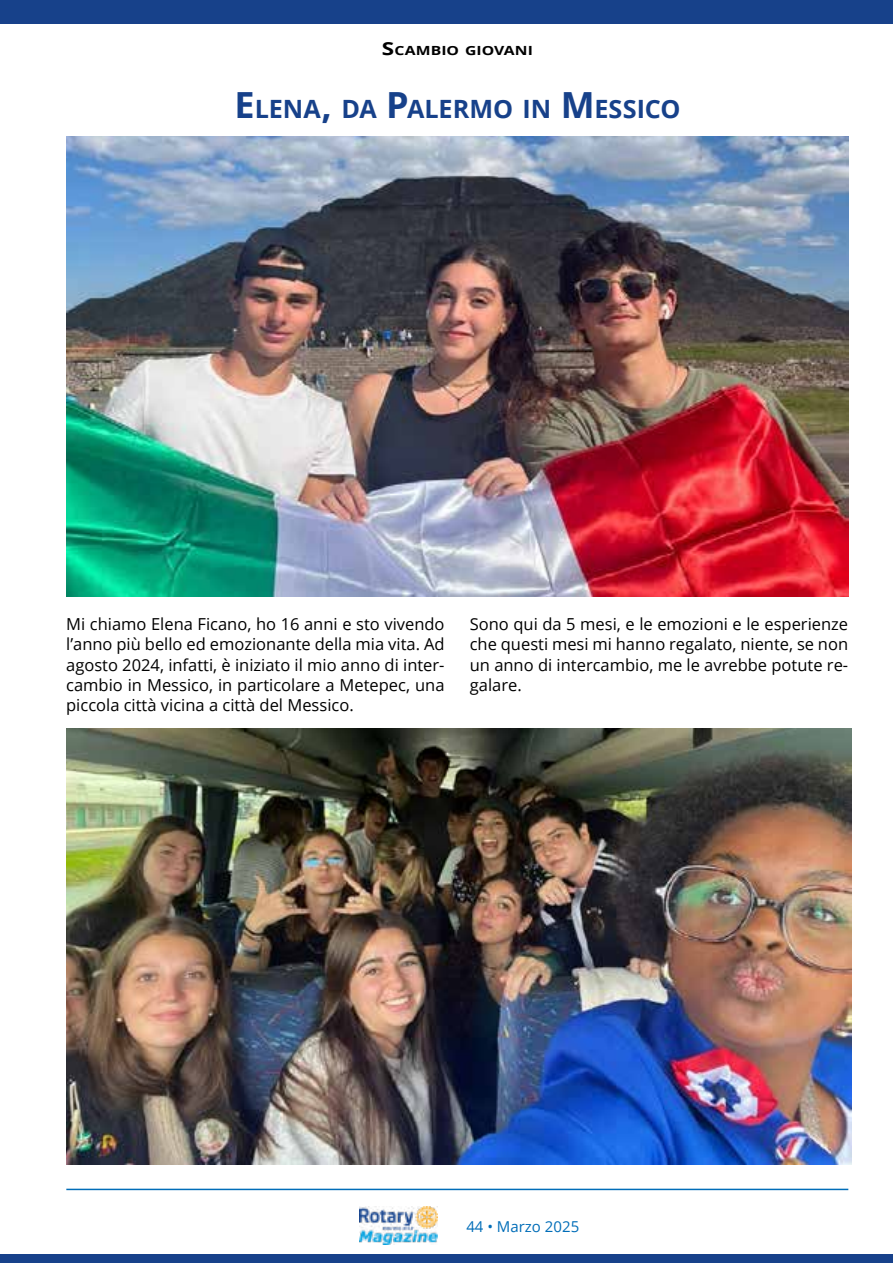
<style>
.page{position:relative;width:893px;height:1263px;background:#fff}
.page>*{position:absolute;margin:0;border:0;box-sizing:border-box;transform-origin:0 0}
.t1{font:700 25.2px "Open Sans";color:#17418a}
.t2{font:16.5px/20.2px "Open Sans";color:#000;text-align:justify}
.t3{font:15px "Open Sans";color:#006db8}
.t4{font:700 12.6px "Open Sans";color:#000;scale:1.25 1}
.s1{font-size:18px}
.s2{font-size:36px}
</style>
<div class="page">
<img style="left:359px;top:1206px;width:78px;height:39px">
<hr style="left:66px;top:1189px;width:782px;height:1px;background:#006db8">
<div style="left:0;top:0;width:893px;height:23px;background:#17418a"></div>
<div style="left:0;top:1254px;width:893px;height:9px;background:#17418a"></div>
<img style="left:66px;top:137px;width:782px;height:459px">
<img style="left:66px;top:728px;width:786px;height:437px">
<p class="t4" style="left:382px;top:42px;width:122px"><span class="s1">S</span>CAMBIO GIOVANI</p>
<p class="t1" style="left:235px;top:91px;width:447px"><span class="s2">E</span> LENA<span class="s2">,</span> DA <span class="s2">P</span>ALERMO IN <span class="s2">M</span> ESSICO</p>
<p class="t2" style="left:66px;top:614px;width:380px">Mi chiamo Elena Ficano, ho 16 anni e sto vivendo l’anno più bello ed emozionante della mia vita. Ad agosto 2024, infatti, è iniziato il mio anno di inter&shy;cambio in Messico, in particolare a Metepec, una piccola città vicina a città del Messico.</p>
<p class="t2" style="left:470px;top:614px;width:380px">Sono qui da 5 mesi, e le emozioni e le esperienze che questi mesi mi hanno regalato, niente, se non un anno di intercambio, me le avrebbe potute re&shy;galare.</p>
<p class="t3" style="left:466px;top:1216px;width:114px">44 • Marzo 2025</p>
</div>
